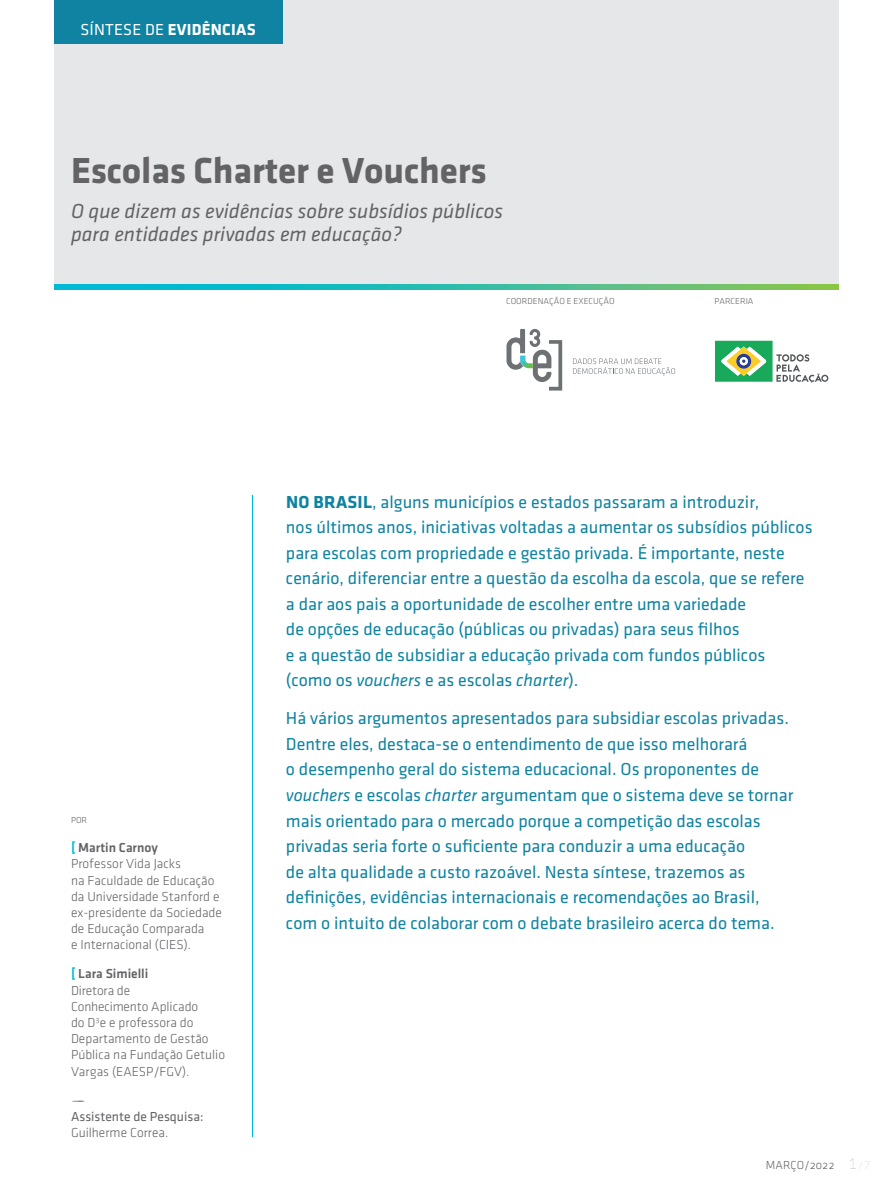
<style>
.page{position:relative;width:893px;height:1191px;background:#fff}
.page>*{position:absolute;margin:0;border:0;box-sizing:border-box;transform-origin:0 0}
.t1{font:700 37.5px "Klavika";letter-spacing:-.005em;color:#636366}
.t2{font:italic 21px/22.5px "Klavika";color:#636366}
.t3{font:18px/25.5px "Klavika";color:#0f83a1}
.t4{font:700 16.5px "Klavika";letter-spacing:.015em;color:#fff}
.t5{font:13.5px/16.2px "Klavika Light OSTF";color:#636366}
.t6{font:500 13.5px "Klavika";color:#636366}
.t7{font:13.5px "Klavika";color:#636366}
.t8{font:300 13.5px "Klavika";color:#8a8c8f}
.t9{font:12px "Klavika Light OSTF";letter-spacing:.015em;color:#636366}
.t10{font:9px "Klavika Light OSTF";letter-spacing:.005em;color:#636366}
.s1{font-weight:400}
.s2{color:#00b9d4}
.s3{font-weight:700}
.s4{font-style:italic}
.s5{font-family:"Lato";font-weight:100;font-size:15px;color:#8a8c8f}
.s6{font-family:"Lato";font-weight:100;font-size:10.5px;color:#8a8c8f}
</style>
<div class="page">
<div style="left:54px;top:0;width:785px;height:289px;background:#e6e7e9"></div>
<hr style="left:252px;top:495px;width:1px;height:642px;background:#00b9d4">
<svg style="left:715px;top:341px;width:113px;height:41px"></svg>
<svg style="left:506px;top:329px;width:56px;height:61px"></svg>
<svg style="left:573px;top:358px;width:102px;height:17px"></svg>
<svg style="left:54px;top:285px;width:785px;height:4px;background:#34bda1"></svg>
<div style="left:54px;top:0;width:228px;height:43px;background:#0f83a1"></div>
<p class="t4" style="left:80px;top:21px;width:177px"><span class="s1">SÍNTESE DE</span> EVIDÊNCIAS</p>
<h1 class="t1" style="left:71px;top:150px;width:417px">Escolas Charter e Vouchers</h1>
<p class="t2" style="left:71px;top:200px;width:434px">O que dizem as evidências sobre subsídios públicos para entidades privadas em educação?</p>
<p class="t10" style="left:506px;top:296px;width:110px">COORDENAÇÃO E EXECUÇÃO</p>
<p class="t10" style="left:714px;top:296px;width:41px">PARCERIA</p>
<p class="t10" style="left:71px;top:815px;width:18px">POR</p>
<p class="t6" style="left:71px;top:840px;width:88px"><span class="s2">[</span> Martin Carnoy</p>
<p class="t5" style="left:71px;top:856px;width:153px">Professor Vida Jacks<br>na Faculdade de Educação da Universidade Stanford e ex-presidente da Sociedade de Educação Comparada<br>e Internacional (CIES).</p>
<p class="t6" style="left:71px;top:966px;width:79px"><span class="s2">[</span> Lara Simielli</p>
<p class="t5" style="left:71px;top:982px;width:156px">Diretora de<br>Conhecimento Aplicado<br>do D<sup>3</sup>e e professora do<br>Departamento de Gestão<br>Pública na Fundação Getulio<br>Vargas (EAESP/FGV).</p>
<p class="t8" style="left:71px;top:1093px;width:15px">––---</p>
<p class="t7" style="left:71px;top:1109px;width:134px">Assistente de Pesquisa:</p>
<p class="t5" style="left:71px;top:1124px;width:99px">Guilherme Correa.</p>
<p class="t3" style="left:286px;top:489px;width:528px"><span class="s3">NO BRASIL</span>, alguns municípios e estados passaram a introduzir,<br>nos últimos anos, iniciativas voltadas a aumentar os subsídios públicos para escolas com propriedade e gestão privada. É importante, neste cenário, diferenciar entre a questão da escolha da escola, que se refere a dar aos pais a oportunidade de escolher entre uma variedade<br>de opções de educação (públicas ou privadas) para seus filhos<br>e a questão de subsidiar a educação privada com fundos públicos (como os <span class="s4">vouchers</span> e as escolas <span class="s4">charter</span>).</p>
<p class="t3" style="left:286px;top:706px;width:509px">Há vários argumentos apresentados para subsidiar escolas privadas.<br>Dentre eles, destaca-se o entendimento de que isso melhorará<br>o desempenho geral do sistema educacional. Os proponentes de <span class="s4">vouchers</span> e escolas <span class="s4">charter</span> argumentam que o sistema deve se tornar mais orientado para o mercado porque a competição das escolas privadas seria forte o suficiente para conduzir a uma educação<br>de alta qualidade a custo razoável. Nesta síntese, trazemos as definições, evidências internacionais e recomendações ao Brasil, com o intuito de colaborar com o debate brasileiro acerca do tema.</p>
<p class="t9" style="left:766px;top:1158px;width:106px">MARÇO/2022 <span class="s5">1</span> <span class="s6">/7</span></p>
</div>
